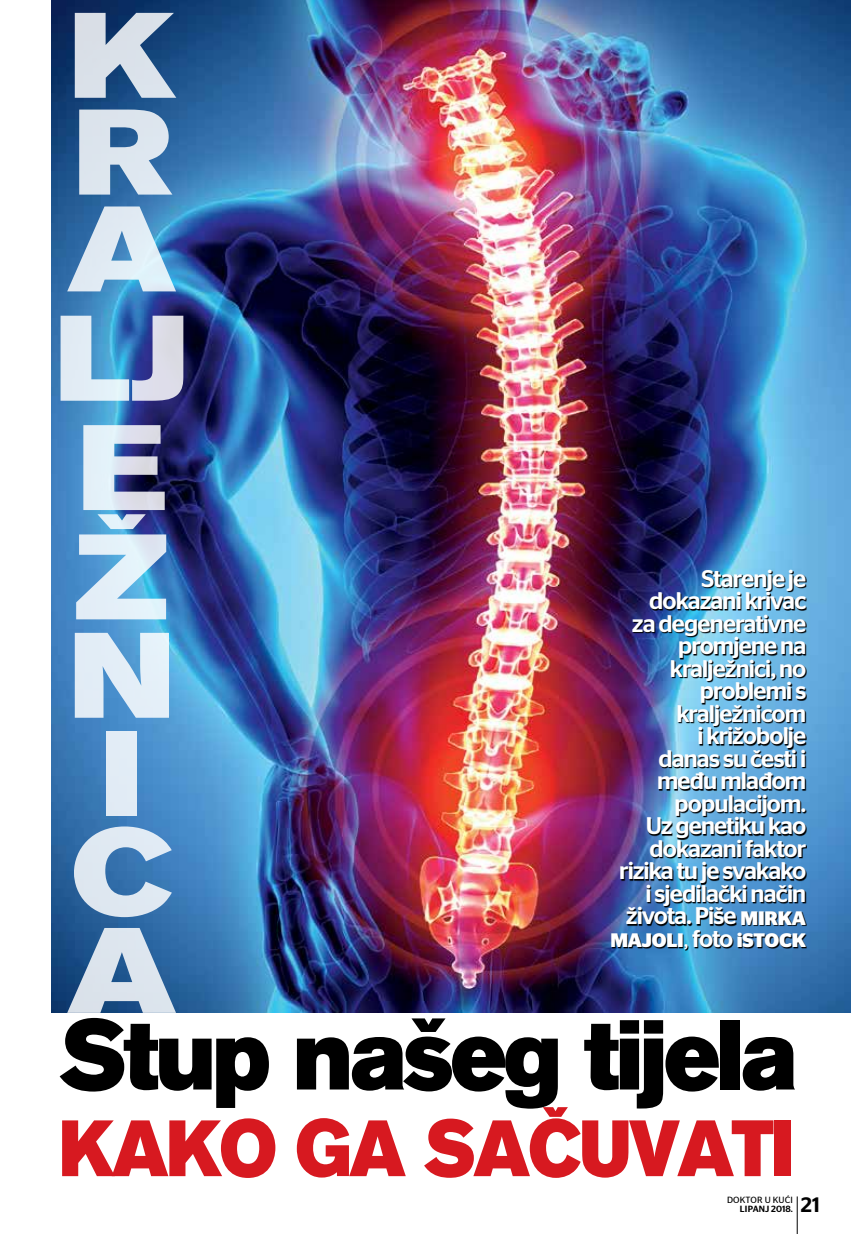
<style>
.page{position:relative;width:851px;height:1234px;background:#fff}
.page>*{position:absolute;margin:0;border:0;box-sizing:border-box;transform-origin:0 0}
.t1{font:120.15px/98.2px "Akzidenz Grotesk BE Super";color:#fff;scale:1.15 1}
.t2{font:98.1px "Akzidenz Grotesk BE Super";letter-spacing:-.035em;color:#000;scale:.95 1}
.t3{font:78.9px "Akzidenz Grotesk BE Super";letter-spacing:-.035em;color:#d71920;scale:.91 1}
.t4{font:500 24px/22.5px "Stag Sans";letter-spacing:-.04em;color:#fff;text-align:right}
.t5{font:500 20.85px "Stag Sans";color:#000}
.t6{font:700 19.5px "Stag Sans";letter-spacing:-.015em;color:#fff}
.t7{font:9px "Stag Sans";letter-spacing:.02em;color:#000}
.t8{font:500 9px "Stag Sans";letter-spacing:.01em;color:#000}
.s1{font-weight:700;font-size:19.5px}
.s2{font-weight:400;font-size:24px}
.s3{font-weight:500;font-size:24px}
</style>
<div class="page">
<hr style="left:796px;top:1196px;width:1px;height:37px;background:#000">
<img style="left:51px;top:0;width:799px;height:1012px">
<img style="left:612px;top:570px;width:194px;height:380px">
<h1 class="t1" style="left:67px;top:8px;width:97px;line-height:96.8px;text-align:justify">K R A</h1>
<h1 class="t1" style="left:54px;top:305px;width:119px;line-height:109.2px">LJ<br>E<br>Ž</h1>
<h1 class="t1" style="left:67px;top:627px;width:97px">N<br>I<br>C<br>A</h1>
<p class="t4" style="left:619px;top:567px;width:188px">Starenje je dokazani krivac<br>za degenerativne promjene na kralježnici, no problemi s kralježnicom<br>i križobolje<br>danas su česti i među mlađom populacijom.<br>Uz genetiku kao dokazani faktor rizika tu je svakako i sjedilački način života. Piše <span class="s1">MIRKA</span></p>
<p class="t6" style="left:610px;top:928px;width:197px">MAJOLI<span class="s2">,</span> <span class="s3">foto</span> iSTOCK</p>
<h2 class="t2" style="left:59px;top:997px;width:778px">Stup našeg tijela</h2>
<h3 class="t3" style="left:59px;top:1102px;width:808px">KAKO GA SAČUVATI</h3>
<p class="t7" style="left:727px;top:1194px;width:67px">DOKTOR U KUĆI</p>
<p class="t8" style="left:739px;top:1203px;width:54px">LIPANJ 2018.</p>
<p class="t5" style="left:800px;top:1192px;width:21px">21</p>
</div>
